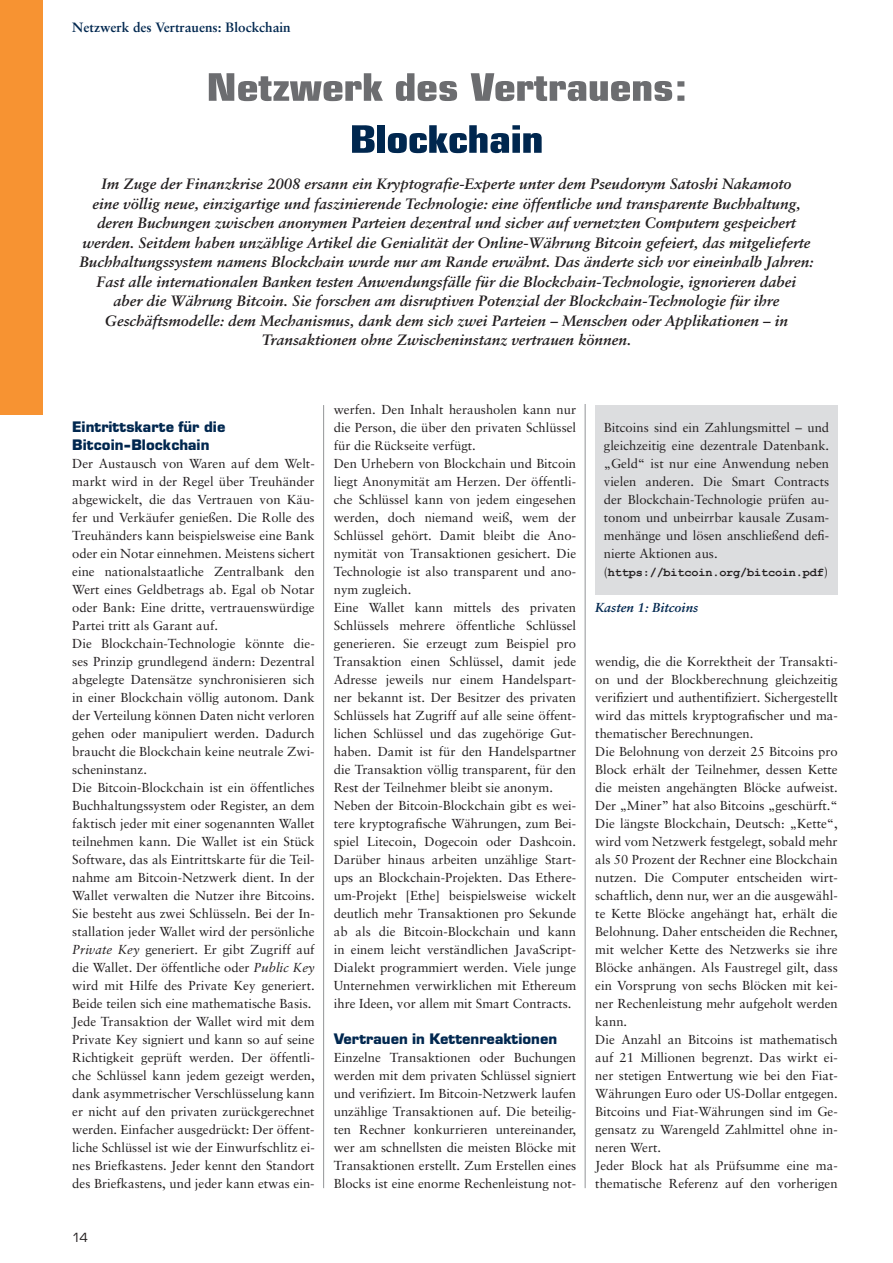
<style>
.page{position:relative;width:893px;height:1263px;background:#fff}
.page>*{position:absolute;margin:0;border:0;box-sizing:border-box;transform-origin:0 0}
.t1{font:700 39px "Eurostile Condensed BQ";color:#6c6d70;scale:1.33 1}
.t2{font:700 39px "Eurostile Condensed BQ";color:#00274f;scale:1.33 1}
.t3{font:italic 700 15px/19.5px "Sabon";color:#231f20;text-align:center}
.t4{font:700 15px/18px "Eurostile BQ";color:#00274f}
.t5{font:700 13.5px "Sabon";color:#00274f}
.t6{font:13.05px/18px "Sabon";color:#231f20}
.t7{font:italic 700 13.05px "Sabon";color:#00274f}
.t8{font:13.05px "Eurostile BQ";color:#231f20}
.t9{font:700 12px "Courier New";letter-spacing:-.015em;color:#231f20}
.s1{font-style:italic}
.s2{font-family:"Sabon";font-weight:400;font-size:13.05px}
</style>
<div class="page">
<div style="left:0;top:0;width:43px;height:414px;background:#f79332"></div>
<hr style="left:323px;top:405px;width:1px;height:783px;background:#939598">
<hr style="left:585px;top:404px;width:1px;height:784px;background:#939598">
<div style="left:595px;top:405px;width:243px;height:189px;background:#dcdddf"></div>
<p class="t5" style="left:72px;top:19px;width:220px">Netzwerk des Vertrauens: Blockchain</p>
<h1 class="t1" style="left:207px;top:65px;width:362px">Netzwerk des Vertrauens:</h1>
<h1 class="t2" style="left:350px;top:117px;width:147px">Blockchain</h1>
<p class="t3" style="left:79px;top:174px;width:735px">Im Zuge der Finanzkrise 2008 ersann ein Kryptografie-Experte unter dem Pseudonym Satoshi Nakamoto<br>eine völlig neue, einzigartige und faszinierende Technologie: eine öffentliche und transparente Buchhaltung, deren Buchungen zwischen anonymen Parteien dezentral und sicher auf vernetzten Computern gespeichert werden. Seitdem haben unzählige Artikel die Genialität der Online-Währung Bitcoin gefeiert, das mitgelieferte Buchhaltungssystem namens Blockchain wurde nur am Rande erwähnt. Das änderte sich vor eineinhalb Jahren:<br>Fast alle internationalen Banken testen Anwendungsfälle für die Blockchain-Technologie, ignorieren dabei<br>aber die Währung Bitcoin. Sie forschen am disruptiven Potenzial der Blockchain-Technologie für ihre Geschäftsmodelle: dem Mechanismus, dank dem sich zwei Parteien – Menschen oder Applikationen – in Transaktionen ohne Zwischeninstanz vertrauen können.</p>
<p class="t4" style="left:72px;top:418px;width:155px">Eintrittskarte für die<br>Bitcoin-Blockchain</p>
<p class="t6" style="left:72px;top:454px;width:244px">Der Austausch von Waren auf dem Welt&shy;markt wird in der Regel über Treuhänder abgewickelt, die das Vertrauen von Käu&shy;fer und Verkäufer genießen. Die Rolle des Treuhänders kann beispielsweise eine Bank oder ein Notar einnehmen. Meistens sichert eine nationalstaatliche Zentralbank den Wert eines Geldbetrags ab. Egal ob Notar oder Bank: Eine dritte, vertrauenswürdige Partei tritt als Garant auf.<br>Die Blockchain-Technologie könnte die&shy;ses Prinzip grundlegend ändern: Dezentral abgelegte Datensätze synchronisieren sich in einer Blockchain völlig autonom. Dank der Verteilung können Daten nicht verloren gehen oder manipuliert werden. Dadurch braucht die Blockchain keine neutrale Zwi&shy;scheninstanz.<br>Die Bitcoin-Blockchain ist ein öffentliches Buchhaltungssystem oder Register, an dem faktisch jeder mit einer sogenannten Wallet teilnehmen kann. Die Wallet ist ein Stück Software, das als Eintrittskarte für die Teil&shy;nahme am Bitcoin-Netzwerk dient. In der Wallet verwalten die Nutzer ihre Bitcoins.<br>Sie besteht aus zwei Schlüsseln. Bei der In&shy;stallation jeder Wallet wird der persönliche <span class="s1">Private Key</span> generiert. Er gibt Zugriff auf die Wallet. Der öffentliche oder <span class="s1">Public Key </span>wird mit Hilfe des Private Key generiert.<br>Beide teilen sich eine mathematische Basis.<br>Jede Transaktion der Wallet wird mit dem Private Key signiert und kann so auf seine Richtigkeit geprüft werden. Der öffentli&shy;che Schlüssel kann jedem gezeigt werden, dank asymmetrischer Verschlüsselung kann er nicht auf den privaten zurückgerechnet werden. Einfacher ausgedrückt: Der öffent&shy;liche Schlüssel ist wie der Einwurfschlitz ei&shy;nes Briefkastens. Jeder kennt den Standort des Briefkastens, und jeder kann etwas ein-</p>
<p class="t8" style="left:72px;top:1230px;width:17px">14</p>
<p class="t6" style="left:334px;top:400px;width:244px">werfen. Den Inhalt herausholen kann nur die Person, die über den privaten Schlüssel für die Rückseite verfügt.<br>Den Urhebern von Blockchain und Bitcoin liegt Anonymität am Herzen. Der öffentli&shy;che Schlüssel kann von jedem eingesehen werden, doch niemand weiß, wem der Schlüssel gehört. Damit bleibt die Ano&shy;nymität von Transaktionen gesichert. Die Technologie ist also transparent und ano&shy;nym zugleich.<br>Eine Wallet kann mittels des privaten Schlüssels mehrere öffentliche Schlüssel generieren. Sie erzeugt zum Beispiel pro Transaktion einen Schlüssel, damit jede Adresse jeweils nur einem Handelspart&shy;ner bekannt ist. Der Besitzer des privaten Schlüssels hat Zugriff auf alle seine öffent&shy;lichen Schlüssel und das zugehörige Gut&shy;haben. Damit ist für den Handelspartner die Transaktion völlig transparent, für den Rest der Teilnehmer bleibt sie anonym.<br>Neben der Bitcoin-Blockchain gibt es wei&shy;tere kryptografische Währungen, zum Bei&shy;spiel Litecoin, Dogecoin oder Dashcoin.<br>Darüber hinaus arbeiten unzählige Start&shy;ups an Blockchain-Projekten. Das Ethere&shy;um-Projekt [Ethe] beispielsweise wickelt deutlich mehr Transaktionen pro Sekunde ab als die Bitcoin-Blockchain und kann in einem leicht verständlichen JavaScript-Dialekt programmiert werden. Viele junge Unternehmen verwirklichen mit Ethereum ihre Ideen, vor allem mit Smart Contracts.</p>
<p class="t4" style="left:334px;top:1030px;width:225px">Vertrauen in Kettenreaktionen</p>
<p class="t6" style="left:334px;top:1048px;width:244px;text-align:justify">Einzelne Transaktionen oder Buchungen werden mit dem privaten Schlüssel signiert und verifiziert. Im Bitcoin-Netzwerk laufen unzählige Transaktionen auf. Die beteilig&shy;ten Rechner konkurrieren untereinander, wer am schnellsten die meisten Blöcke mit Transaktionen erstellt. Zum Erstellen eines Blocks ist eine enorme Rechenleistung not-</p>
<p class="t6" style="left:604px;top:418px;width:227px;text-align:justify">Bitcoins sind ein Zahlungsmittel – und gleichzeitig eine dezentrale Datenbank. „Geld“ ist nur eine Anwendung neben vielen anderen. Die Smart Contracts der Blockchain-Technologie prüfen au&shy;tonom und unbeirrbar kausale Zusam&shy;menhänge und lösen anschließend defi&shy;nierte Aktionen aus.</p>
<p class="t9" style="left:604px;top:565px;width:226px"><span class="s2">(</span>https://bitcoin.org/bitcoin.pdf<span class="s2">)</span></p>
<p class="t7" style="left:595px;top:600px;width:104px">Kasten 1: Bitcoins</p>
<p class="t6" style="left:595px;top:652px;width:244px">wendig, die die Korrektheit der Transakti&shy;on und der Blockberechnung gleichzeitig verifiziert und authentifiziert. Sichergestellt wird das mittels kryptografischer und ma&shy;thematischer Berechnungen.<br>Die Belohnung von derzeit 25 Bitcoins pro Block erhält der Teilnehmer, dessen Kette die meisten angehängten Blöcke aufweist.<br>Der „Miner” hat also Bitcoins „geschürft.“ Die längste Blockchain, Deutsch: „Kette“, wird vom Netzwerk festgelegt, sobald mehr als 50 Prozent der Rechner eine Blockchain nutzen. Die Computer entscheiden wirt&shy;schaftlich, denn nur, wer an die ausgewähl&shy;te Kette Blöcke angehängt hat, erhält die Belohnung. Daher entscheiden die Rechner, mit welcher Kette des Netzwerks sie ihre Blöcke anhängen. Als Faustregel gilt, dass ein Vorsprung von sechs Blöcken mit kei&shy;ner Rechenleistung mehr aufgeholt werden kann.<br>Die Anzahl an Bitcoins ist mathematisch auf 21 Millionen begrenzt. Das wirkt ei&shy;ner stetigen Entwertung wie bei den Fiat-Währungen Euro oder US-Dollar entgegen.<br>Bitcoins und Fiat-Währungen sind im Ge&shy;gensatz zu Warengeld Zahlmittel ohne in&shy;neren Wert.<br>Jeder Block hat als Prüfsumme eine ma&shy;thematische Referenz auf den vorherigen</p>
</div>
